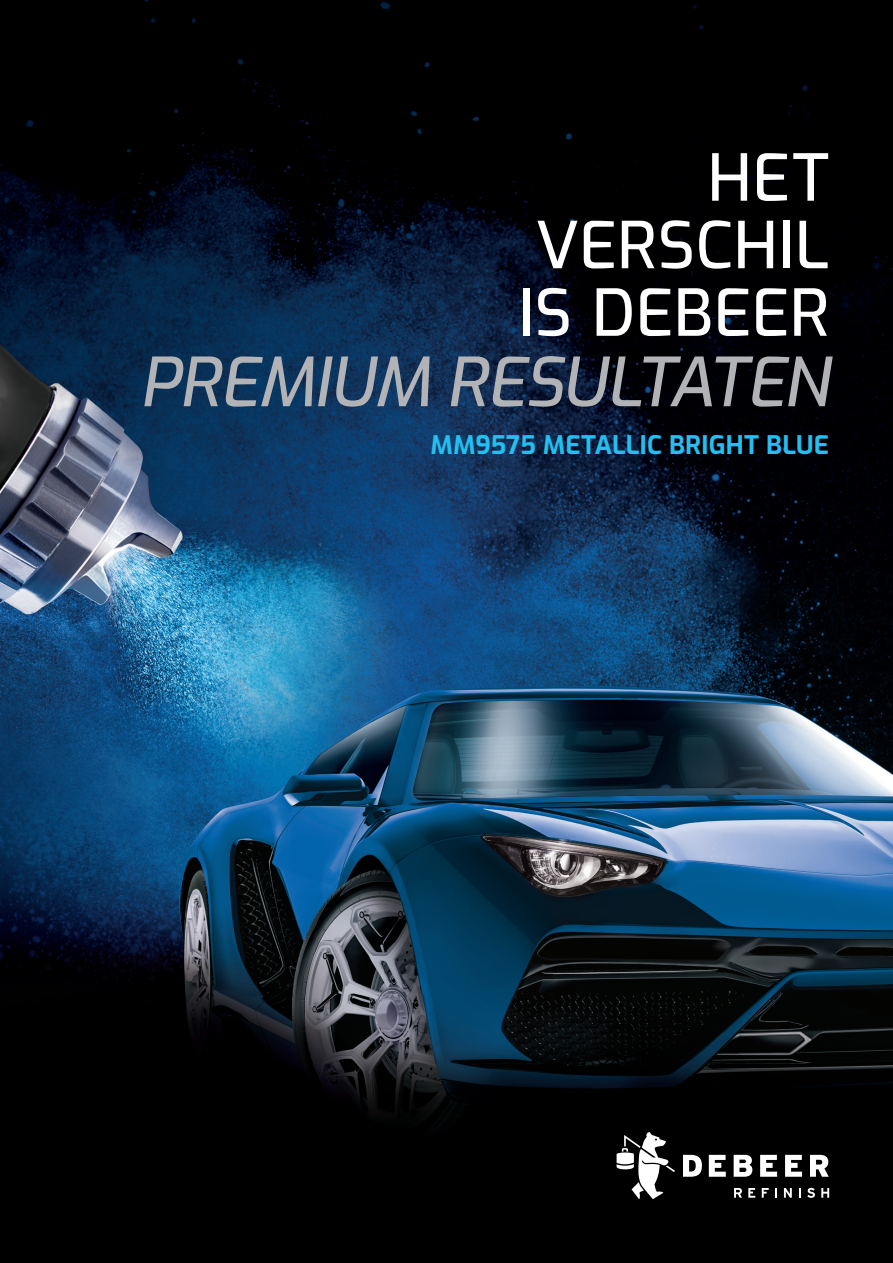
<style>
.page{position:relative;width:893px;height:1263px;background:#fff}
.page>*{position:absolute;margin:0;border:0;box-sizing:border-box;transform-origin:0 0}
.t1{font:italic 500 67.5px "Exo";letter-spacing:-.02em;color:#b2b3b7}
.t2{font:500 64.5px/67.5px "Exo";letter-spacing:.005em;color:#fff;text-align:justify}
.t3{font:700 25.5px "Exo";letter-spacing:.01em;color:#23bff0}
</style>
<div class="page">
<img style="left:0;top:0;width:893px;height:1263px">
<svg style="left:683px;top:1155px;width:19px;height:22px"></svg>
<svg style="left:709px;top:1155px;width:17px;height:22px"></svg>
<svg style="left:734px;top:1188px;width:8px;height:10px"></svg>
<svg style="left:748px;top:1188px;width:7px;height:10px"></svg>
<svg style="left:762px;top:1188px;width:7px;height:10px"></svg>
<svg style="left:775px;top:1188px;width:2px;height:10px"></svg>
<svg style="left:784px;top:1188px;width:8px;height:10px"></svg>
<svg style="left:799px;top:1188px;width:2px;height:10px"></svg>
<svg style="left:807px;top:1188px;width:8px;height:10px"></svg>
<svg style="left:821px;top:1188px;width:8px;height:10px"></svg>
<svg style="left:734px;top:1155px;width:18px;height:22px"></svg>
<svg style="left:760px;top:1155px;width:17px;height:22px"></svg>
<svg style="left:785px;top:1155px;width:17px;height:22px"></svg>
<svg style="left:810px;top:1155px;width:19px;height:22px"></svg>
<svg style="left:617px;top:1132px;width:58px;height:67px"></svg>
<h2 class="t2" style="left:518px;top:140px;width:312px;text-indent:189px">HET VERSCHIL IS DEBEER</h2>
<h1 class="t1" style="left:140px;top:332px;width:691px">PREMIUM RESULTATEN</h1>
<p class="t3" style="left:430px;top:426px;width:400px">MM9575 METALLIC BRIGHT BLUE</p>
</div>
